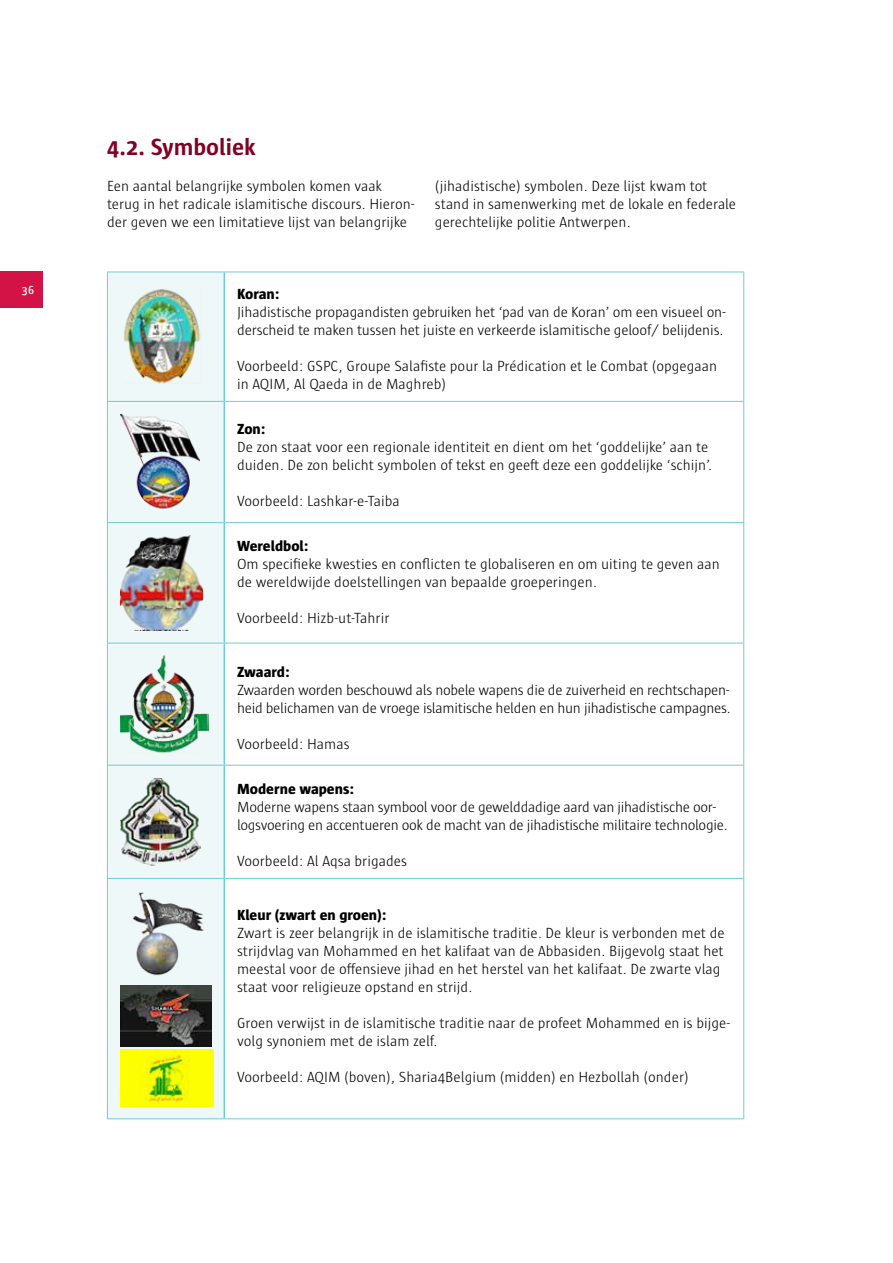
<style>
.page{position:relative;width:893px;height:1263px;background:#fff}
.page>*{position:absolute;margin:0;border:0;box-sizing:border-box;transform-origin:0 0}
.t1{font:700 24px "Sun";color:#820024}
.t2{font:300 15px/18px "Sun";color:#000}
.t3{font:300 15px/18px "Sun";letter-spacing:-.02em;color:#000}
.t4{font:800 15px "Sun";color:#000}
.t5{font:600 12px "Sun";color:#fff}
</style>
<div class="page">
<div style="left:0;top:272px;width:43px;height:36px;background:#d31245"></div>
<div style="left:108px;top:273px;width:116px;height:845px;background:#eff8f8"></div>
<hr style="left:107px;top:272px;width:117px;height:1px;background:#72cbd2">
<hr style="left:107px;top:272px;width:1px;height:129px;background:#72cbd2">
<hr style="left:224px;top:272px;width:520px;height:1px;background:#72cbd2">
<hr style="left:743px;top:272px;width:1px;height:129px;background:#72cbd2">
<hr style="left:107px;top:401px;width:117px;height:1px;background:#72cbd2">
<hr style="left:107px;top:402px;width:1px;height:120px;background:#72cbd2">
<hr style="left:224px;top:401px;width:520px;height:1px;background:#72cbd2">
<hr style="left:743px;top:402px;width:1px;height:120px;background:#72cbd2">
<hr style="left:107px;top:522px;width:117px;height:1px;background:#72cbd2">
<hr style="left:107px;top:523px;width:1px;height:120px;background:#72cbd2">
<hr style="left:224px;top:522px;width:520px;height:1px;background:#72cbd2">
<hr style="left:743px;top:523px;width:1px;height:120px;background:#72cbd2">
<hr style="left:107px;top:643px;width:117px;height:1px;background:#72cbd2">
<hr style="left:107px;top:643px;width:1px;height:122px;background:#72cbd2">
<hr style="left:224px;top:643px;width:520px;height:1px;background:#72cbd2">
<hr style="left:743px;top:643px;width:1px;height:122px;background:#72cbd2">
<hr style="left:107px;top:765px;width:117px;height:1px;background:#72cbd2">
<hr style="left:107px;top:765px;width:1px;height:113px;background:#72cbd2">
<hr style="left:224px;top:765px;width:520px;height:1px;background:#72cbd2">
<hr style="left:743px;top:765px;width:1px;height:113px;background:#72cbd2">
<hr style="left:107px;top:878px;width:117px;height:1px;background:#72cbd2">
<hr style="left:107px;top:879px;width:1px;height:239px;background:#72cbd2">
<hr style="left:224px;top:878px;width:520px;height:1px;background:#72cbd2">
<hr style="left:743px;top:879px;width:1px;height:239px;background:#72cbd2">
<hr style="left:107px;top:1118px;width:117px;height:1px;background:#72cbd2">
<hr style="left:224px;top:1118px;width:520px;height:1px;background:#72cbd2">
<hr style="left:224px;top:272px;width:1px;height:129px;background:#72cbd2">
<hr style="left:224px;top:402px;width:1px;height:120px;background:#72cbd2">
<hr style="left:224px;top:523px;width:1px;height:120px;background:#72cbd2">
<hr style="left:224px;top:643px;width:1px;height:122px;background:#72cbd2">
<hr style="left:224px;top:765px;width:1px;height:113px;background:#72cbd2">
<hr style="left:224px;top:879px;width:1px;height:239px;background:#72cbd2">
<img style="left:120px;top:287px;width:85px;height:99px">
<img style="left:120px;top:414px;width:80px;height:96px">
<img style="left:120px;top:535px;width:83px;height:95px">
<img style="left:120px;top:656px;width:88px;height:96px">
<img style="left:120px;top:778px;width:81px;height:88px">
<img style="left:120px;top:891px;width:88px;height:92px">
<img style="left:120px;top:986px;width:92px;height:60px">
<img style="left:120px;top:1049px;width:93px;height:57px">
<h1 class="t1" style="left:107px;top:133px;width:150px">4.2. Symboliek</h1>
<p class="t2" style="left:107px;top:176px;width:309px">Een aantal belangrijke symbolen komen vaak terug in het radicale islamitische discours. Hieron&shy;der geven we een limitatieve lijst van belangrijke</p>
<p class="t2" style="left:435px;top:176px;width:303px">(jihadistische) symbolen. Deze lijst kwam tot stand in samenwerking met de lokale en federale gerechtelijke politie Antwerpen.</p>
<p class="t5" style="left:22px;top:284px;width:14px">36</p>
<p class="t4" style="left:237px;top:285px;width:44px">Koran:</p>
<p class="t2" style="left:237px;top:302px;width:490px">Jihadistische propagandisten gebruiken het ‘pad van de Koran’ om een visueel on&shy;derscheid te maken tussen het juiste en verkeerde islamitische geloof/ belijdenis.</p>
<p class="t2" style="left:237px;top:356px;width:481px">Voorbeeld: GSPC, Groupe Salafiste pour la Prédication et le Combat (opgegaan in AQIM, Al Qaeda in de Maghreb)</p>
<p class="t4" style="left:237px;top:420px;width:30px">Zon:</p>
<p class="t2" style="left:237px;top:437px;width:477px">De zon staat voor een regionale identiteit en dient om het ‘goddelijke’ aan te duiden. De zon belicht symbolen of tekst en geeft deze een goddelijke ‘schijn’.</p>
<p class="t2" style="left:237px;top:491px;width:164px">Voorbeeld: Lashkar-e-Taiba</p>
<p class="t4" style="left:237px;top:537px;width:73px">Wereldbol:</p>
<p class="t2" style="left:237px;top:554px;width:484px">Om specifieke kwesties en conflicten te globaliseren en om uiting te geven aan de wereldwijde doelstellingen van bepaalde groeperingen.</p>
<p class="t2" style="left:237px;top:608px;width:154px">Voorbeeld: Hizb-ut-Tahrir</p>
<p class="t4" style="left:237px;top:663px;width:54px">Zwaard:</p>
<p class="t3" style="left:237px;top:680px;width:495px">Zwaarden worden beschouwd als nobele wapens die de zuiverheid en rechtschapen&shy;heid belichamen van de vroege islamitische helden en hun jihadistische campagnes.</p>
<p class="t2" style="left:237px;top:734px;width:114px">Voorbeeld: Hamas</p>
<p class="t4" style="left:237px;top:780px;width:118px">Moderne wapens:</p>
<p class="t3" style="left:237px;top:797px;width:492px">Moderne wapens staan symbool voor de gewelddadige aard van jihadistische oor&shy;logsvoering en accentueren ook de macht van de jihadistische militaire technologie.</p>
<p class="t2" style="left:237px;top:851px;width:171px">Voorbeeld: Al Aqsa brigades</p>
<p class="t4" style="left:237px;top:906px;width:151px">Kleur (zwart en groen):</p>
<p class="t2" style="left:237px;top:923px;width:489px">Zwart is zeer belangrijk in de islamitische traditie. De kleur is verbonden met de strijdvlag van Mohammed en het kalifaat van de Abbasiden. Bijgevolg staat het meestal voor de offensieve jihad en het herstel van het kalifaat. De zwarte vlag staat voor religieuze opstand en strijd.</p>
<p class="t2" style="left:237px;top:1013px;width:494px">Groen verwijst in de islamitische traditie naar de profeet Mohammed en is bijge&shy;volg synoniem met de islam zelf.</p>
<p class="t2" style="left:237px;top:1067px;width:453px">Voorbeeld: AQIM (boven), Sharia4Belgium (midden) en Hezbollah (onder)</p>
</div>
